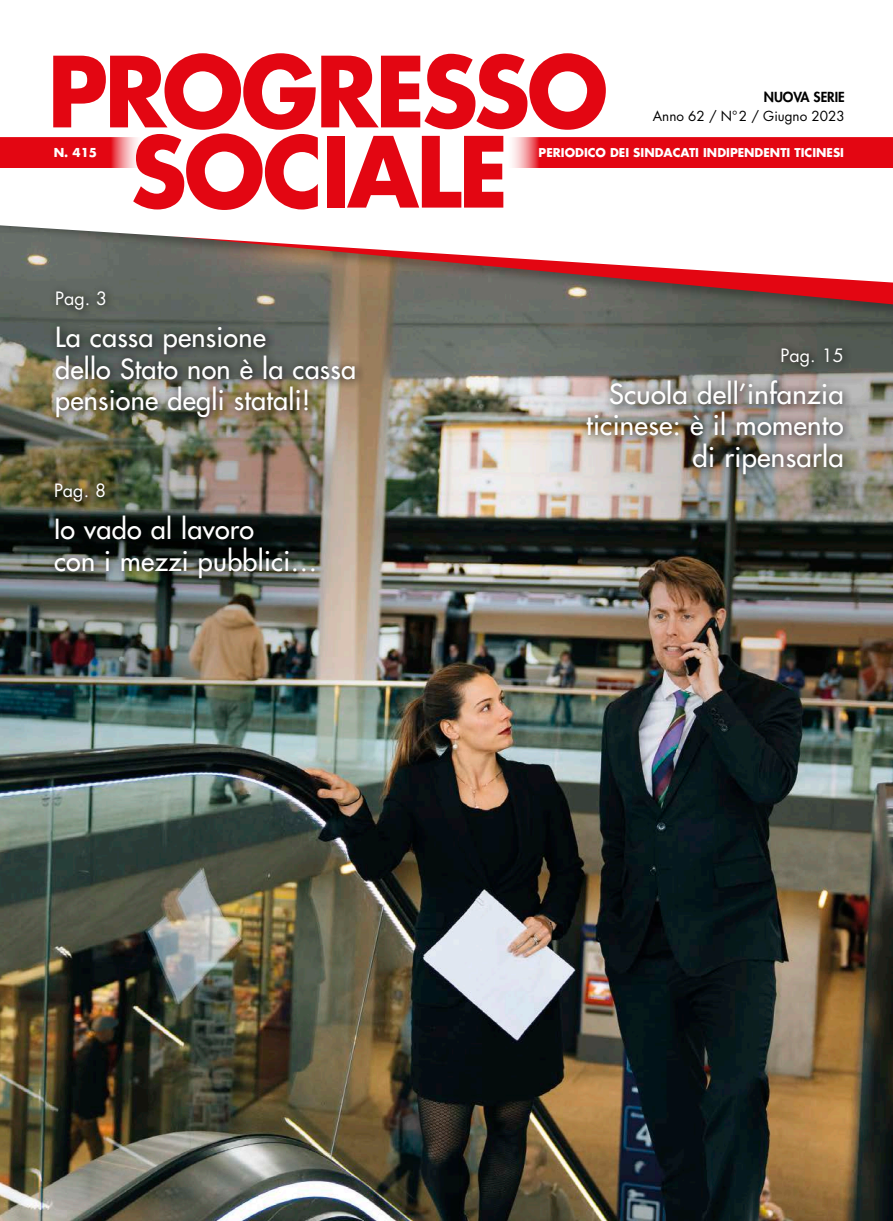
<style>
.page{position:relative;width:893px;height:1221px;background:#fff}
.page>*{position:absolute;margin:0;border:0;box-sizing:border-box;transform-origin:0 0}
.t1{font:700 95.1px/80.1px "Futura Std";letter-spacing:-.035em;color:#e30612;text-align:center;scale:.96 1}
.t2{font:500 27px/31.5px "Futura Std";letter-spacing:.01em;color:#fff}
.t3{font:17.85px "Futura Std";color:#fff}
.t4{font:13.5px "Futura Std";color:#000}
.t5{font:800 13.5px "Futura Std";color:#000}
.t6{font:700 12px "Futura Std";color:#fff}
.t7{font:700 11.85px "Futura Std";color:#fff}
</style>
<div class="page">
<img style="left:0;top:319px;width:893px;height:901px">
<div style="left:0;top:0;width:893px;height:319px;background:#000;opacity:.3"></div>
<svg style="left:0;top:282px;width:893px;height:22px;background:#7f5450"></svg>
<svg style="left:0;top:0;width:893px;height:282px"></svg>
<div style="left:506px;top:138px;width:387px;height:30px;background:#e30612"></div>
<svg style="left:0;top:138px;width:144px;height:30px;background:#e72b36"></svg>
<div style="left:49px;top:284px;width:316px;height:143px;background:#000;opacity:.9"></div>
<div style="left:48px;top:476px;width:277px;height:112px;background:#000;opacity:.9"></div>
<div style="left:580px;top:341px;width:274px;height:143px;background:#000;opacity:.9"></div>
<h1 class="t1" style="left:47px;top:50px;width:586px">PROGRESSO<br>SOCIALE</h1>
<p class="t5" style="left:764px;top:88px;width:82px">NUOVA SERIE</p>
<p class="t4" style="left:653px;top:107px;width:193px">Anno 62 / N°2 / Giugno 2023</p>
<p class="t6" style="left:54px;top:145px;width:45px">N. 415</p>
<p class="t7" style="left:539px;top:145px;width:307px">PERIODICO DEI SINDACATI INDIPENDENTI TICINESI</p>
<p class="t3" style="left:55px;top:287px;width:54px">Pag. 3</p>
<p class="t2" style="left:55px;top:321px;width:303px">La cassa pensione<br>dello Stato non è la cassa pensione degli statali!</p>
<p class="t3" style="left:54px;top:479px;width:54px">Pag. 8</p>
<p class="t2" style="left:54px;top:513px;width:265px">Io vado al lavoro<br>con i mezzi pubblici…</p>
<p class="t3" style="left:780px;top:344px;width:65px">Pag. 15</p>
<p class="t2" style="left:586px;top:378px;width:259px;text-align:right">Scuola dell’infanzia ticinese: è il momento di ripensarla</p>
</div>
